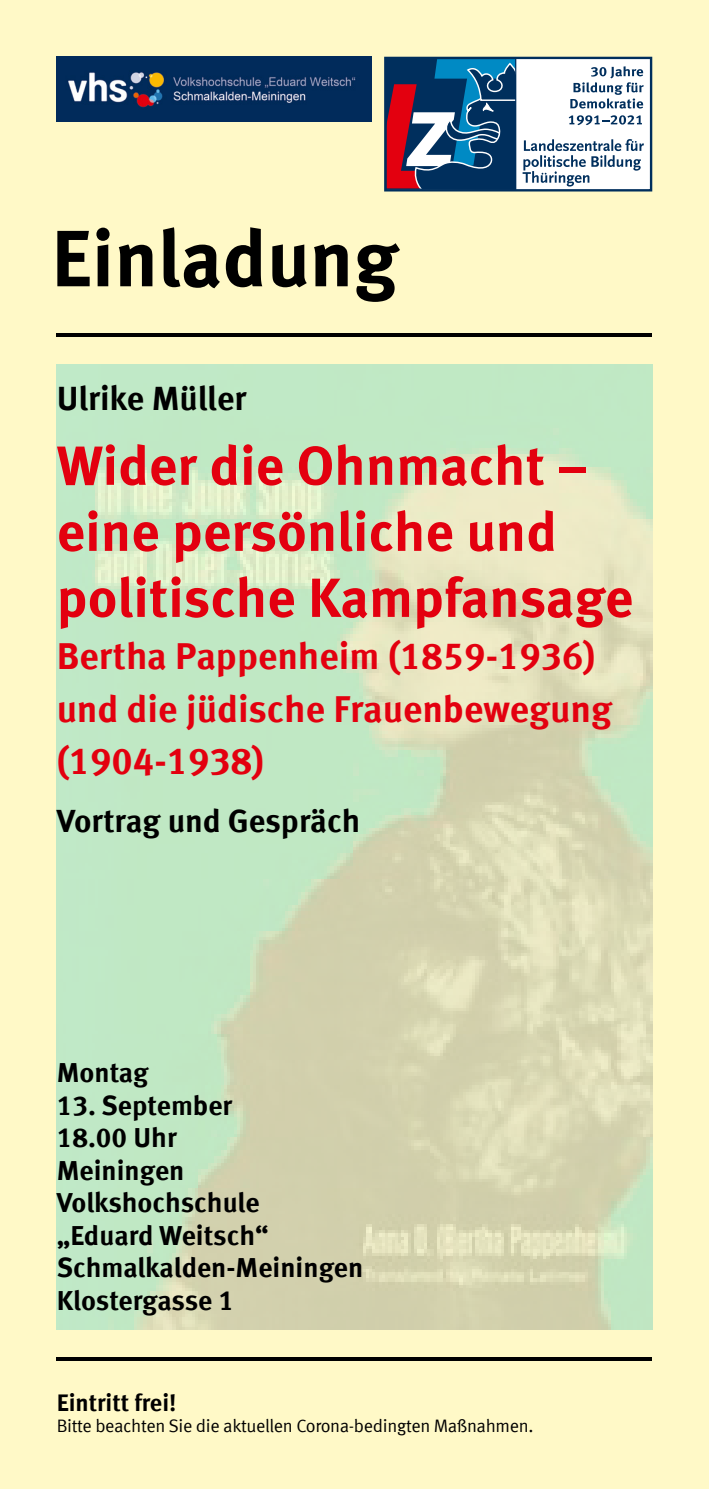
<style>
.page{position:relative;width:709px;height:1489px;background:#fff}
.page>*{position:absolute;margin:0;border:0;box-sizing:border-box;transform-origin:0 0}
.t1{font:700 79.75px "Meta Offc Pro";color:#000}
.t2{font:700 55px/66px "Meta Offc Pro";color:#e3000f}
.t3{font:700 37.5px/52.5px "Meta Offc Pro";color:#e3000f}
.t4{font:700 33.75px "Meta Offc Pro";letter-spacing:-.005em;color:#000}
.t5{font:700 32.25px "Meta Offc Pro";letter-spacing:-.005em;color:#000}
.t6{font:700 27.5px/32.5px "Meta Offc Pro";color:#000}
.t7{font:700 24px "Meta Offc Pro";color:#000}
.t8{font:18px "Meta Offc Pro Norm";letter-spacing:-.02em;color:#000}
</style>
<div class="page">
<div style="left:0;top:0;width:709px;height:1488px;background:#fff9c7"></div>
<div style="left:384px;top:57px;width:268px;height:134px;border:2px solid #002f5d"></div>
<svg style="left:386px;top:59px;width:258px;height:130px;background:#8b97ad"></svg>
<hr style="left:57px;top:333px;width:595px;height:4px;background:#000">
<img style="left:57px;top:364px;width:595px;height:965px">
<hr style="left:57px;top:1357px;width:595px;height:3px;background:#000">
<img style="left:57px;top:57px;width:314px;height:64px">
<h1 class="t1" style="left:51px;top:196px;width:348px">Einladung</h1>
<p class="t4" style="left:57px;top:372px;width:191px">Ulrike Müller</p>
<h2 class="t2" style="left:57px;top:429px;width:578px">Wider die Ohnmacht – eine persönliche und politische Kampfansage</h2>
<h3 class="t3" style="left:57px;top:627px;width:557px">Bertha Pappenheim (1859-1936) und die jüdische Frauenbewegung (1904-1938)</h3>
<p class="t5" style="left:57px;top:795px;width:305px">Vortrag und Gespräch</p>
<p class="t6" style="left:57px;top:1054px;width:94px">Montag</p>
<p class="t6" style="left:57px;top:1087px;width:308px">13. September<br>18.00 Uhr<br>Meiningen<br>Volkshochschule „Eduard Weitsch“<br>Schmalkalden-Meiningen<br>Klostergasse 1</p>
<p class="t7" style="left:57px;top:1383px;width:121px">Eintritt frei!</p>
<p class="t8" style="left:57px;top:1412px;width:478px">Bitte beachten Sie die aktuellen Corona-bedingten Maßnahmen.</p>
</div>
